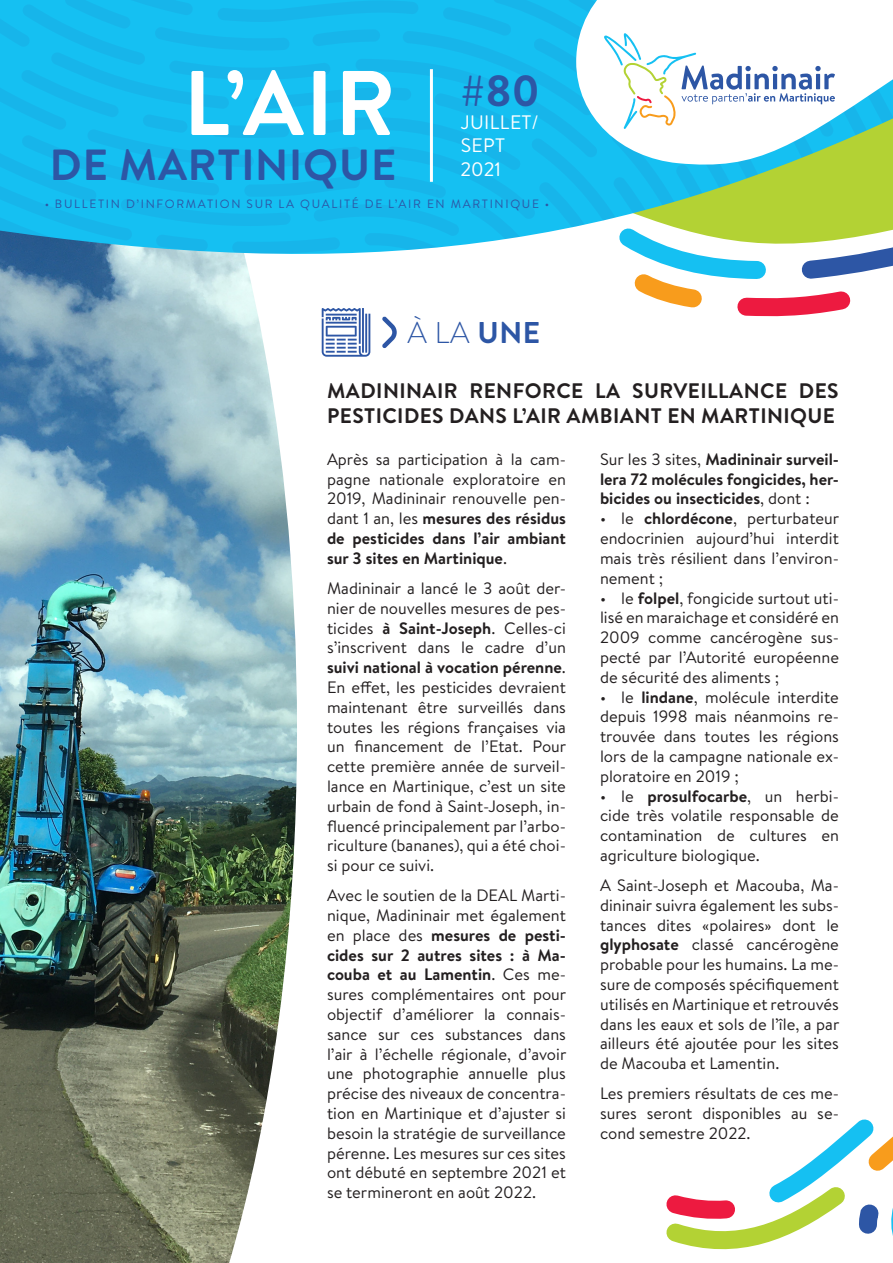
<style>
.page{position:relative;width:893px;height:1263px;background:#fff}
.page>*{position:absolute;margin:0;border:0;box-sizing:border-box;transform-origin:0 0}
.t1{font:700 91.5px "Brandon Text";color:#fff}
.t2{font:700 43.5px "Brandon Text";letter-spacing:.02em;color:#2d56a5}
.t3{font:300 30px "Brandon Text";color:#2d56a5}
.t4{font:700 21px/25.2px "Brandon Text";letter-spacing:.02em;color:#231f20}
.t5{font:19.5px/23.4px "Brandon Text";letter-spacing:.02em;color:#fff}
.t6{font:16.5px/19.8px "Brandon Text";color:#231f20;text-align:justify}
.t7{font:700 16.5px/19.8px "Brandon Text";color:#231f20;text-align:justify}
.t8{font:12px "Brandon Text";letter-spacing:.14em;color:#2d56a5}
.s1{font-weight:700}
.s2{font-weight:400}
</style>
<div class="page">
<img style="left:0;top:285px;width:297px;height:978px">
<svg style="left:0;top:0;width:604px;height:282px;background:#2ebfed"></svg>
<svg style="left:382px;top:316px;width:15px;height:32px"></svg>
<svg style="left:576px;top:0;width:317px;height:171px"></svg>
<svg style="left:603px;top:33px;width:232px;height:96px"></svg>
<hr style="left:430px;top:69px;width:3px;height:113px;background:#fff">
<svg style="left:322px;top:308px;width:48px;height:49px"></svg>
<svg style="left:666px;top:1119px;width:227px;height:131px"></svg>
<svg style="left:604px;top:155px;width:289px;height:162px"></svg>
<p class="t1" style="left:184px;top:40px;width:213px">L’AIR</p>
<p class="t2" style="left:50px;top:135px;width:348px">DE MARTINIQUE</p>
<p class="t2" style="left:460px;top:60px;width:81px">#80</p>
<p class="t5" style="left:461px;top:110px;width:80px">JUILLET/<br>SEPT</p>
<p class="t5" style="left:460px;top:157px;width:42px">2021</p>
<p class="t8" style="left:45px;top:196px;width:506px">• BULLETIN D’INFORMATION SUR LA QUALITÉ DE L’AIR EN MARTINIQUE •</p>
<p class="t3" style="left:407px;top:312px;width:134px">À LA <span class="s1">UNE</span></p>
<p class="t4" style="left:327px;top:378px;width:513px">MADININAIR RENFORCE LA SURVEILLANCE DES<br>PESTICIDES DANS L’AIR AMBIANT EN MARTINIQUE</p>
<p class="t6" style="left:327px;top:449px;width:240px">Après sa participation à la cam&shy;pagne nationale exploratoire en 2019, Madininair renouvelle pen&shy;dant 1 an, les <span class="s1">mesures des résidus de pesticides dans l’air ambiant sur 3 sites en Martinique</span>.</p>
<p class="t6" style="left:327px;top:578px;width:241px">Madininair a lancé le 3 août der&shy;nier de nouvelles mesures de pes&shy;ticides <span class="s1">à Saint-Joseph</span>. Celles-ci s’inscrivent dans le cadre d’un <span class="s1">suivi national à vocation pérenne</span>.<br>En effet, les pesticides devraient maintenant être surveillés dans toutes les régions françaises via un financement de l’Etat. Pour cette première année de surveil&shy;lance en Martinique, c’est un site urbain de fond à Saint-Joseph, in&shy;fluencé principalement par l’arbo&shy;riculture (bananes), qui a été choi&shy;si pour ce suivi.</p>
<p class="t6" style="left:327px;top:885px;width:241px">Avec le soutien de la DEAL Marti&shy;nique, Madininair met également en place des <span class="s1">mesures de pesti&shy;cides sur 2 autres sites : à Ma&shy;couba et au Lamentin</span>. Ces me&shy;sures complémentaires ont pour objectif d’améliorer la connais&shy;sance sur ces substances dans l’air à l’échelle régionale, d’avoir une photographie annuelle plus précise des niveaux de concentra&shy;tion en Martinique et d’ajuster si besoin la stratégie de surveillance pérenne. Les mesures sur ces sites ont débuté en septembre 2021 et se termineront en août 2022.</p>
<p class="t7" style="left:600px;top:449px;width:240px"><span class="s2">Sur les 3 sites,</span> Madininair surveil&shy;lera 72 molécules fongicides, her&shy;bicides ou insecticides<span class="s2">, dont :</span></p>
<p class="t6" style="left:600px;top:508px;width:241px">• le <span class="s1">chlordécone</span>, perturbateur endocrinien aujourd’hui interdit mais très résilient dans l’environ&shy;nement ;</p>
<p class="t6" style="left:600px;top:587px;width:240px">• le <span class="s1">folpel</span>, fongicide surtout uti&shy;lisé en maraichage et considéré en 2009 comme cancérogène sus&shy;pecté par l’Autorité européenne de sécurité des aliments ;</p>
<p class="t6" style="left:600px;top:686px;width:240px">• le <span class="s1">lindane</span>, molécule interdite depuis 1998 mais néanmoins re&shy;trouvée dans toutes les régions lors de la campagne nationale ex&shy;ploratoire en 2019 ;</p>
<p class="t6" style="left:600px;top:785px;width:240px">• le <span class="s1">prosulfocarbe</span>, un herbi&shy;cide très volatile responsable de contamination de cultures en agriculture biologique.</p>
<p class="t6" style="left:600px;top:875px;width:241px">A Saint-Joseph et Macouba, Ma&shy;dininair suivra également les subs&shy;tances dites «polaires» dont le <span class="s1">glyphosate</span> classé cancérogène probable pour les humains. La me&shy;sure de composés spécifiquement utilisés en Martinique et retrouvés dans les eaux et sols de l’île, a par ailleurs été ajoutée pour les sites de Macouba et Lamentin.</p>
<p class="t6" style="left:600px;top:1083px;width:240px">Les premiers résultats de ces me&shy;sures seront disponibles au se&shy;cond semestre 2022.</p>
</div>
